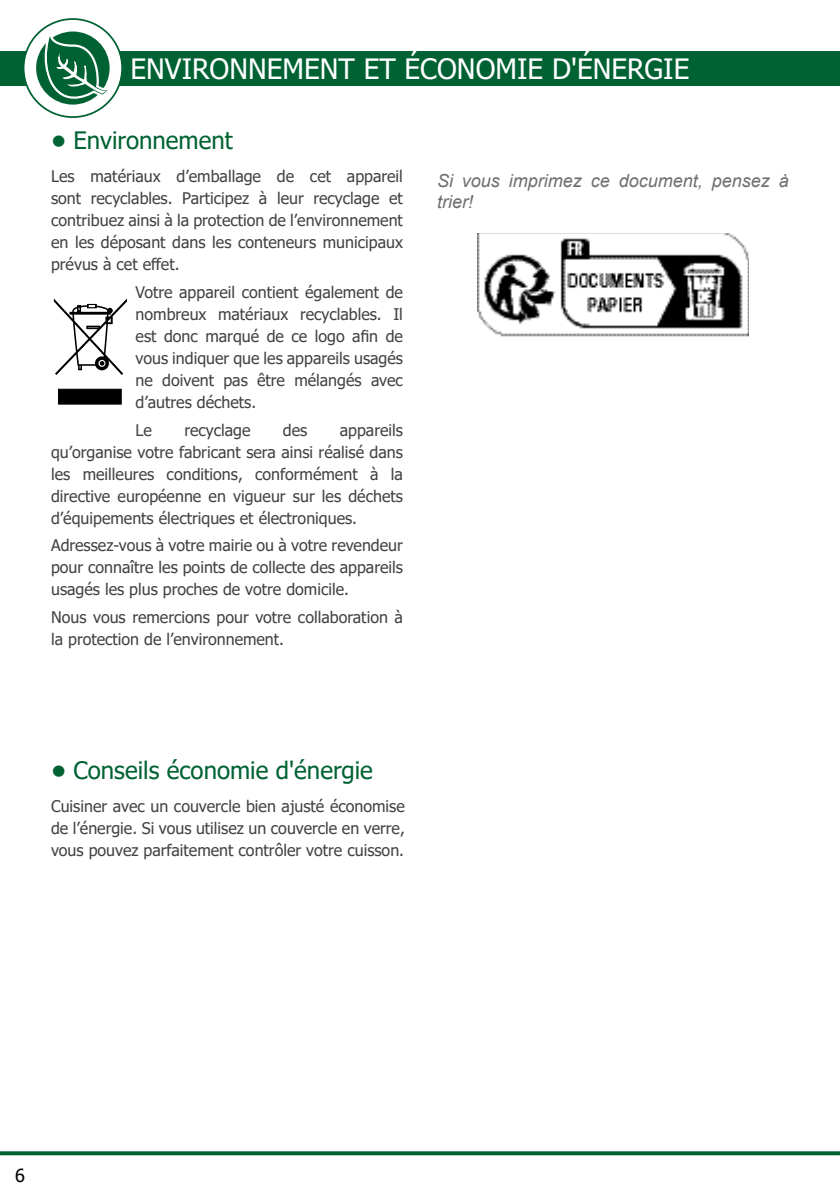
<style>
.page{position:relative;width:840px;height:1191px;background:#fff}
.page>*{position:absolute;margin:0;border:0;box-sizing:border-box;transform-origin:0 0}
.t1{font:28px "Tahoma";color:#fff}
.t2{font:24px "Tahoma";color:#006233}
.t3{font:italic 18px/21.6px "Arial";color:#706f6f}
.t4{font:18px "Tahoma";color:#000}
.t5{font:16px/22px "Tahoma";color:#424241;text-align:justify}
.s1{font-weight:700}
</style>
<div class="page">
<svg style="left:0;top:1151px;width:839px;height:4px;fill:#006233"></svg>
<div style="left:0;top:51px;width:839px;height:34px;background:#006233"></div>
<div style="left:58px;top:389px;width:63px;height:15px;background:#000;border:1px solid #000"></div>
<svg style="left:54px;top:298px;width:73px;height:77px"></svg>
<div style="left:24px;top:19px;width:98px;height:98px;background:#fff;border-radius:50%"></div>
<div style="left:23px;top:18px;width:100px;height:100px;border:2px solid #006233;border-radius:50%"></div>
<div style="left:36px;top:31px;width:73px;height:74px;background:#006233;border-radius:50%"></div>
<svg style="left:43px;top:20px;width:74px;height:87px"></svg>
<img style="left:477px;top:234px;width:271px;height:103px">
<h1 class="t1" style="left:130px;top:50px;width:560px">ENVIRONNEMENT ET ÉCONOMIE D'ÉNERGIE</h1>
<h1 class="t1" style="left:130px;top:50px;width:482px">IDENTIFICATION DE VOTRE APPAREIL</h1>
<h2 class="t2" style="left:51px;top:124px;width:183px"><span class="s1">•</span> Environnement</h2>
<p class="t5" style="left:51px;top:166px;width:353px">Les matériaux d’emballage de cet appareil sont recyclables. Participez à leur recyclage et contribuez ainsi à la protection de l’environnement en les déposant dans les conteneurs municipaux prévus à cet effet.</p>
<p class="t5" style="left:135px;top:282px;width:269px">Votre appareil contient également de nombreux matériaux recyclables. Il est donc marqué de ce logo afin de vous indiquer que les appareils usagés ne doivent pas être mélangés avec d’autres déchets.</p>
<p class="t5" style="left:135px;top:419px;width:18px">Le</p>
<p class="t5" style="left:184px;top:419px;width:68px">recyclage</p>
<p class="t5" style="left:283px;top:419px;width:26px">des</p>
<p class="t5" style="left:51px;top:419px;width:353px;text-indent:288px">appareils qu’organise votre fabricant sera ainsi réalisé dans les meilleures conditions, conformément à la directive européenne en vigueur sur les déchets d’équipements électriques et électroniques.</p>
<p class="t5" style="left:51px;top:535px;width:353px">Adressez-vous à votre mairie ou à votre revendeur pour connaître les points de collecte des appareils usagés les plus proches de votre domicile.</p>
<p class="t5" style="left:51px;top:607px;width:353px">Nous vous remercions pour votre collaboration à la protection de l’environnement.</p>
<p class="t3" style="left:437px;top:170px;width:353px">Si vous imprimez ce document, pensez à trier!</p>
<h2 class="t2" style="left:51px;top:754px;width:323px"><span class="s1">•</span> Conseils économie d'énergie</h2>
<p class="t5" style="left:51px;top:796px;width:355px">Cuisiner avec un couvercle bien ajusté économise de l’énergie. Si vous utilisez un couvercle en verre, vous pouvez parfaitement contrôler votre cuisson.</p>
<p class="t4" style="left:15px;top:1163px;width:11px">6</p>
</div>
